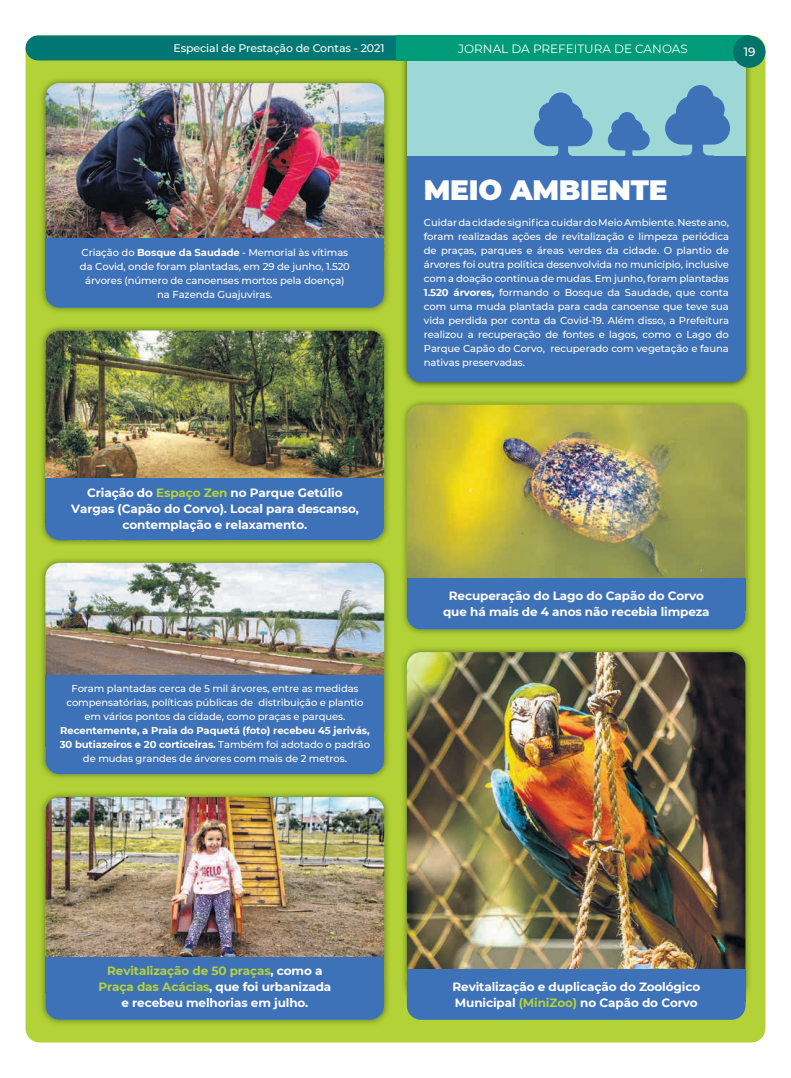
<style>
.page{position:relative;width:791px;height:1078px;background:#fff}
.page>*{position:absolute;margin:0;border:0;box-sizing:border-box;transform-origin:0 0}
.t1{font:900 28px "Montserrat";letter-spacing:-.01em;color:#fff}
.t2{font:700 12px/16px "Montserrat";letter-spacing:-.01em;color:#fff;text-align:center}
.t3{font:12px "Montserrat";color:#fff}
.t4{font:500 12px "Montserrat";color:#fff}
.t5{font:500 11px "Montserrat";letter-spacing:-.01em;color:#fff}
.t6{font:500 10px/14px "Montserrat";letter-spacing:-.01em;color:#fff;text-align:center}
.t7{font:700 10px/14px "Montserrat";letter-spacing:-.01em;color:#fff;text-align:center}
.s1{font-weight:700}
.s2{color:#b5d336}
.s3{font-weight:500}
</style>
<div class="page">
<div style="left:26px;top:35px;width:739px;height:1007px;background:#b3d237;border-radius:14px"></div>
<img style="left:401px;top:60px;width:349px;height:327px">
<div style="left:407px;top:48px;width:339px;height:334px;background:#3d71b8;border-radius:14px"></div>
<svg style="left:531px;top:218px;width:6px;height:8px"></svg>
<div style="left:407px;top:48px;width:339px;height:107px;background:#9dd8d7"></div>
<img style="left:403px;top:401px;width:347px;height:233px">
<img style="left:407px;top:404px;width:338px;height:174px">
<div style="left:407px;top:579px;width:338px;height:50px;background:#3d71b8;border-radius:14px"></div>
<div style="left:407px;top:578px;width:338px;height:33px;background:#3d71b8"></div>
<img style="left:41px;top:79px;width:348px;height:233px">
<img style="left:45px;top:83px;width:339px;height:155px">
<div style="left:45px;top:257px;width:339px;height:51px;background:#3d71b8;border-radius:14px"></div>
<div style="left:45px;top:238px;width:339px;height:53px;background:#3d71b8"></div>
<img style="left:403px;top:648px;width:347px;height:356px">
<img style="left:407px;top:652px;width:338px;height:317px">
<div style="left:407px;top:969px;width:338px;height:50px;background:#3d71b8;border-radius:14px"></div>
<div style="left:407px;top:969px;width:338px;height:32px;background:#3d71b8"></div>
<img style="left:41px;top:793px;width:348px;height:231px">
<img style="left:45px;top:796px;width:339px;height:160px">
<div style="left:45px;top:969px;width:339px;height:50px;background:#3d71b8;border-radius:14px"></div>
<div style="left:45px;top:956px;width:339px;height:36px;background:#3d71b8"></div>
<img style="left:41px;top:559px;width:348px;height:219px">
<img style="left:45px;top:562px;width:339px;height:113px">
<div style="left:45px;top:732px;width:339px;height:42px;background:#3d71b8;border-radius:14px"></div>
<div style="left:45px;top:675px;width:339px;height:71px;background:#3d71b8"></div>
<img style="left:41px;top:326px;width:348px;height:219px">
<img style="left:45px;top:330px;width:339px;height:210px">
<div style="left:45px;top:497px;width:339px;height:43px;background:#3d71b8;border-radius:14px"></div>
<div style="left:45px;top:478px;width:339px;height:32px;background:#3d71b8"></div>
<svg style="left:664px;top:85px;width:66px;height:71px"></svg>
<svg style="left:607px;top:112px;width:43px;height:44px"></svg>
<svg style="left:533px;top:92px;width:60px;height:64px"></svg>
<div style="left:26px;top:35px;width:370px;height:25px;background:#007772"></div>
<div style="left:396px;top:35px;width:353px;height:25px;background:#009b78"></div>
<div style="left:733px;top:35px;width:32px;height:33px;background:#00736a;border-radius:50%"></div>
<p class="t5" style="left:173px;top:40px;width:212px">Especial de Prestação de Contas - 2021</p>
<p class="t3" style="left:458px;top:40px;width:231px">JORNAL DA PREFEITURA DE CANOAS</p>
<p class="t4" style="left:744px;top:44px;width:13px">19</p>
<p class="t6" style="left:80px;top:245px;width:271px">Criação do <span class="s1">Bosque da Saudade</span> - Memorial às vítimas da Covid, onde foram plantadas, em 29 de junho, 1.520 árvores (número de canoenses mortos pela doença) na Fazenda Guajuviras.</p>
<p class="t2" style="left:71px;top:484px;width:289px">Criação do <span class="s2">Espaço Zen</span> no Parque Getúlio<br>Vargas (Capão do Corvo). Local para descanso, contemplação e relaxamento.</p>
<p class="t6" style="left:66px;top:681px;width:299px">Foram plantadas cerca de 5 mil árvores, entre as medidas compensatórias, políticas públicas de distribuição e plantio em vários pontos da cidade, como praças e parques.</p>
<p class="t7" style="left:60px;top:723px;width:312px">Recentemente, a Praia do Paquetá (foto) recebeu 45 jerivás,<br>30 butiazeiros e 20 corticeiras. <span class="s3">Também foi adotado o padrão de mudas grandes de árvores com mais de 2 metros.</span></p>
<h1 class="t1" style="left:424px;top:168px;width:245px">MEIO AMBIENTE</h1>
<p class="t6" style="left:424px;top:215px;width:307px;text-align:justify">Cuidardacidadesigni cacuidardoMeioAmbiente.Nesteano, foram realizadas ações de revitalização e limpeza periódica de praças, parques e áreas verdes da cidade. O plantio de árvores foi outra política desenvolvida no município, inclusive com a doação contínua de mudas. Em junho, foram plantadas <span class="s1">1.520 árvores,</span> formando o Bosque da Saudade, que conta com uma muda plantada para cada canoense que teve sua vida perdida por conta da Covid-19. Além disso, a Prefeitura realizou a recuperação de fontes e lagos, como o Lago do Parque Capão do Corvo, recuperado com vegetação e fauna nativas preservadas.</p>
<p class="t2" style="left:443px;top:587px;width:268px">Recuperação do Lago do Capão do Corvo que há mais de 4 anos não recebia limpeza</p>
<p class="t2" style="left:98px;top:962px;width:234px"><span class="s2">Revitalização de 50 praças</span>, como a<br><span class="s2">Praça das Acácias</span>, que foi urbanizada e recebeu melhorias em julho.</p>
<p class="t2" style="left:453px;top:977px;width:249px;text-align:left">Revitalização e duplicação do Zoológico<br>Municipal <span class="s2">(MiniZoo)</span> no Capão do Corvo</p>
</div>
